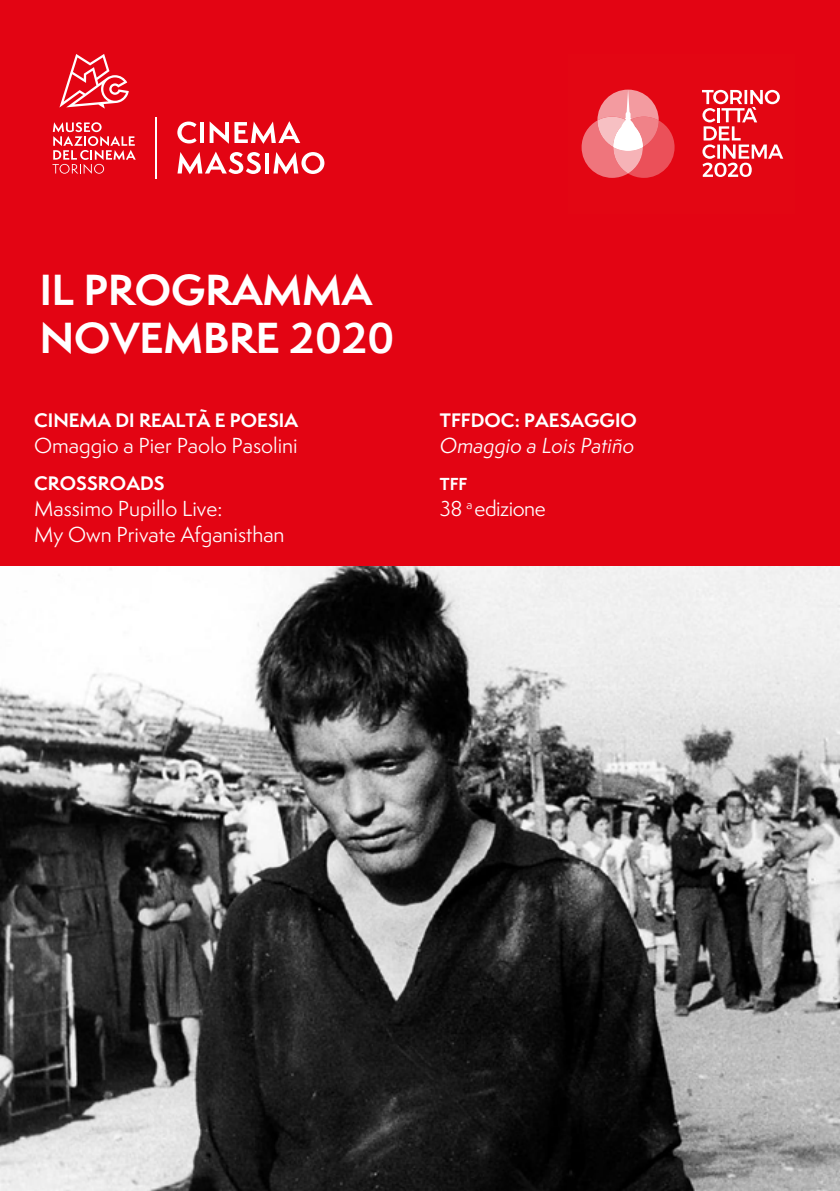
<style>
.page{position:relative;width:840px;height:1191px;background:#fff}
.page>*{position:absolute;margin:0;border:0;box-sizing:border-box;transform-origin:0 0}
.t1{font:700 40px/48px "Semplicita Pro";color:#fff}
.t2{font:20px/26px "Semplicita Pro";color:#fff}
.t3{font:italic 20px "Semplicita Pro";color:#fff}
.t4{font:20px "Semplicita Pro";letter-spacing:-.025em;color:#fff}
.t5{font:700 18px "Semplicita Pro";color:#fff}
.t6{font:700 16px "Semplicita Pro";color:#fff}
</style>
<div class="page">
<div style="left:0;top:0;width:839px;height:565px;background:#e30413"></div>
<svg style="left:59px;top:54px;width:70px;height:55px"></svg>
<svg style="left:52px;top:122px;width:84px;height:52px"></svg>
<hr style="left:155px;top:117px;width:1px;height:62px;background:#fff">
<svg style="left:177px;top:122px;width:19px;height:21px"></svg>
<hr style="left:200px;top:122px;width:4px;height:21px;background:#fff">
<svg style="left:209px;top:121px;width:91px;height:23px"></svg>
<svg style="left:177px;top:152px;width:84px;height:22px"></svg>
<hr style="left:265px;top:152px;width:4px;height:21px;background:#fff">
<svg style="left:273px;top:152px;width:51px;height:22px"></svg>
<svg style="left:702px;top:90px;width:80px;height:87px"></svg>
<svg style="left:581px;top:90px;width:93px;height:88px"></svg>
<img style="left:0;top:566px;width:839px;height:625px">
<h1 class="t1" style="left:40px;top:265px;width:356px">IL PROGRAMMA<br>NOVEMBRE 2020</h1>
<p class="t5" style="left:34px;top:406px;width:265px">CINEMA DI REALTÀ E POESIA</p>
<p class="t2" style="left:34px;top:432px;width:265px">Omaggio a Pier Paolo Pasolini</p>
<p class="t5" style="left:34px;top:470px;width:132px">CROSSROADS</p>
<p class="t2" style="left:34px;top:495px;width:252px">Massimo Pupillo Live:<br>My Own Private Afganisthan</p>
<p class="t5" style="left:439px;top:406px;width:198px">TFFDOC: PAESAGGIO</p>
<p class="t3" style="left:439px;top:431px;width:196px">Omaggio a Lois Patiño</p>
<p class="t6" style="left:439px;top:472px;width:29px">TFF</p>
<p class="t4" style="left:439px;top:494px;width:107px">38 <sup>a</sup> edizione</p>
</div>
